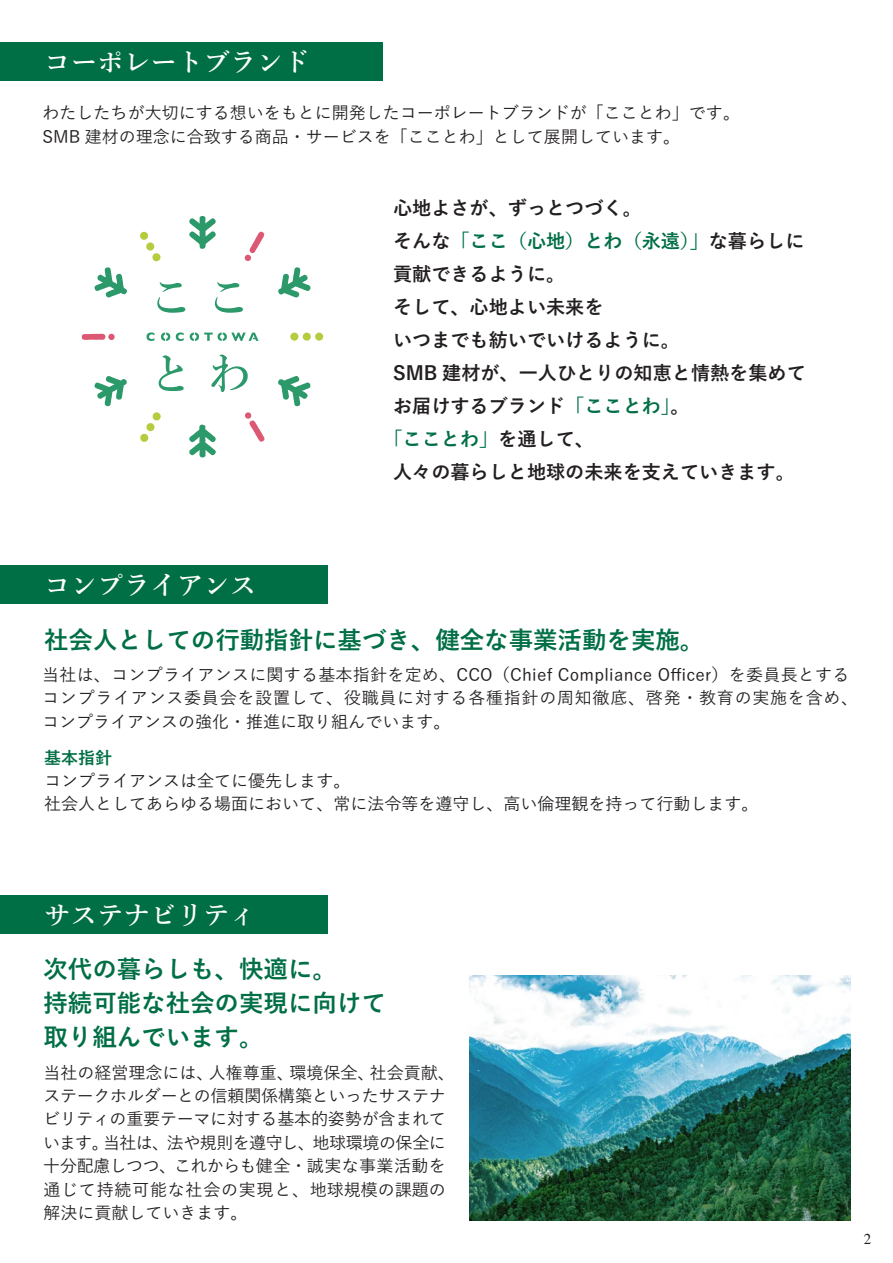
<style>
.page{position:relative;width:893px;height:1263px;background:#fff}
.page>*{position:absolute;margin:0;border:0;box-sizing:border-box;transform-origin:0 0}
.t1{font:600 26.55px "Yu Min";color:#fff}
.t2{font:700 24.45px/34px "Yu Go";color:#016f45}
.t3{font:700 19.2px "Yu Go";color:#231f20}
.t4{font:700 19.2px "Yu Go";color:#016f45}
.t5{font:500 16.95px/23.4px "Yu Go";color:#231f20}
.t6{font:700 16.95px "Yu Go";color:#016f45}
.t7{font:14.85px "Times";color:#231f20}
.s1{color:#231f20}
.s2{color:#016f45}
</style>
<div class="page">
<svg style="left:189px;top:216px;width:27px;height:33px"></svg>
<svg style="left:95px;top:267px;width:32px;height:30px"></svg>
<svg style="left:95px;top:376px;width:32px;height:30px"></svg>
<svg style="left:189px;top:424px;width:27px;height:33px"></svg>
<svg style="left:278px;top:376px;width:32px;height:30px"></svg>
<svg style="left:278px;top:267px;width:32px;height:30px"></svg>
<svg style="left:82px;top:333px;width:33px;height:7px"></svg>
<svg style="left:245px;top:412px;width:20px;height:30px"></svg>
<svg style="left:245px;top:232px;width:19px;height:29px"></svg>
<svg style="left:140px;top:231px;width:21px;height:31px"></svg>
<svg style="left:140px;top:412px;width:21px;height:30px"></svg>
<div style="left:315px;top:333px;width:8px;height:8px;background:#b6cb3e;border-radius:50%"></div>
<div style="left:290px;top:333px;width:8px;height:8px;background:#b6cb3e;border-radius:50%"></div>
<div style="left:303px;top:333px;width:8px;height:8px;background:#b6cb3e;border-radius:50%"></div>
<svg style="left:161px;top:332px;width:9px;height:9px"></svg>
<svg style="left:146px;top:332px;width:8px;height:9px"></svg>
<svg style="left:176px;top:332px;width:8px;height:9px"></svg>
<svg style="left:190px;top:332px;width:69px;height:9px"></svg>
<svg style="left:157px;top:282px;width:28px;height:31px"></svg>
<svg style="left:215px;top:282px;width:28px;height:31px"></svg>
<svg style="left:159px;top:355px;width:25px;height:36px"></svg>
<svg style="left:211px;top:355px;width:37px;height:37px"></svg>
<div style="left:0;top:43px;width:383px;height:38px;background:#016f45"></div>
<div style="left:0;top:566px;width:327px;height:38px;background:#016f45"></div>
<div style="left:0;top:896px;width:327px;height:38px;background:#016f45"></div>
<img style="left:469px;top:975px;width:381px;height:245px">
<h1 class="t1" style="left:44px;top:47px;width:267px">コーポレートブランド</h1>
<p class="t5" style="left:43px;top:99px;width:699px">わたしたちが大切にする想いをもとに開発したコーポレートブランドが「こことわ」です。<br>SMB 建材の理念に合致する商品・サービスを「こことわ」として展開しています。</p>
<p class="t3" style="left:393px;top:197px;width:250px">心地よさが、ずっとつづく。</p>
<p class="t4" style="left:393px;top:230px;width:413px"><span class="s1">そんな</span>「ここ（心地）とわ（永遠）」<span class="s1">な暮らしに</span></p>
<p class="t3" style="left:393px;top:263px;width:174px">貢献できるように。</p>
<p class="t3" style="left:393px;top:296px;width:212px">そして、心地よい未来を</p>
<p class="t3" style="left:393px;top:329px;width:289px">いつまでも紡いでいけるように。</p>
<p class="t3" style="left:393px;top:362px;width:414px">SMB 建材が、一人ひとりの知恵と情熱を集めて</p>
<p class="t3" style="left:393px;top:395px;width:298px">お届けするブランド<span class="s2">「こことわ」</span>。</p>
<p class="t4" style="left:383px;top:428px;width:212px">「こことわ」<span class="s1">を通して、</span></p>
<p class="t3" style="left:393px;top:461px;width:403px">人々の暮らしと地球の未来を支えていきます。</p>
<h1 class="t1" style="left:44px;top:570px;width:214px">コンプライアンス</h1>
<h2 class="t2" style="left:44px;top:623px;width:662px">社会人としての行動指針に基づき、健全な事業活動を実施。</h2>
<p class="t5" style="left:42px;top:661px;width:818px">当社は、コンプライアンスに関する基本指針を定め、CCO（Chief Compliance Officer）を委員長とするコンプライアンス委員会を設置して、役職員に対する各種指針の周知徹底、啓発・教育の実施を含め、コンプライアンスの強化・推進に取り組んでいます。</p>
<p class="t6" style="left:44px;top:748px;width:70px">基本指針</p>
<p class="t5" style="left:44px;top:767px;width:716px">コンプライアンスは全てに優先します。<br>社会人としてあらゆる場面において、常に法令等を遵守し、高い倫理観を持って行動します。</p>
<h1 class="t1" style="left:44px;top:900px;width:214px">サステナビリティ</h1>
<h2 class="t2" style="left:44px;top:952px;width:344px">次代の暮らしも、快適に。<br>持続可能な社会の実現に向けて取り組んでいます。</h2>
<p class="t5" style="left:43px;top:1058px;width:413px">当社の経営理念には、人権尊重、環境保全、社会貢献、ステークホルダーとの信頼関係構築といったサステナビリティの重要テーマに対する基本的姿勢が含まれています。当社は、法や規則を遵守し、地球環境の保全に十分配慮しつつ、これからも健全・誠実な事業活動を通じて持続可能な社会の実現と、地球規模の課題の解決に貢献していきます。</p>
<p class="t7" style="left:864px;top:1225px;width:9px">2</p>
</div>
